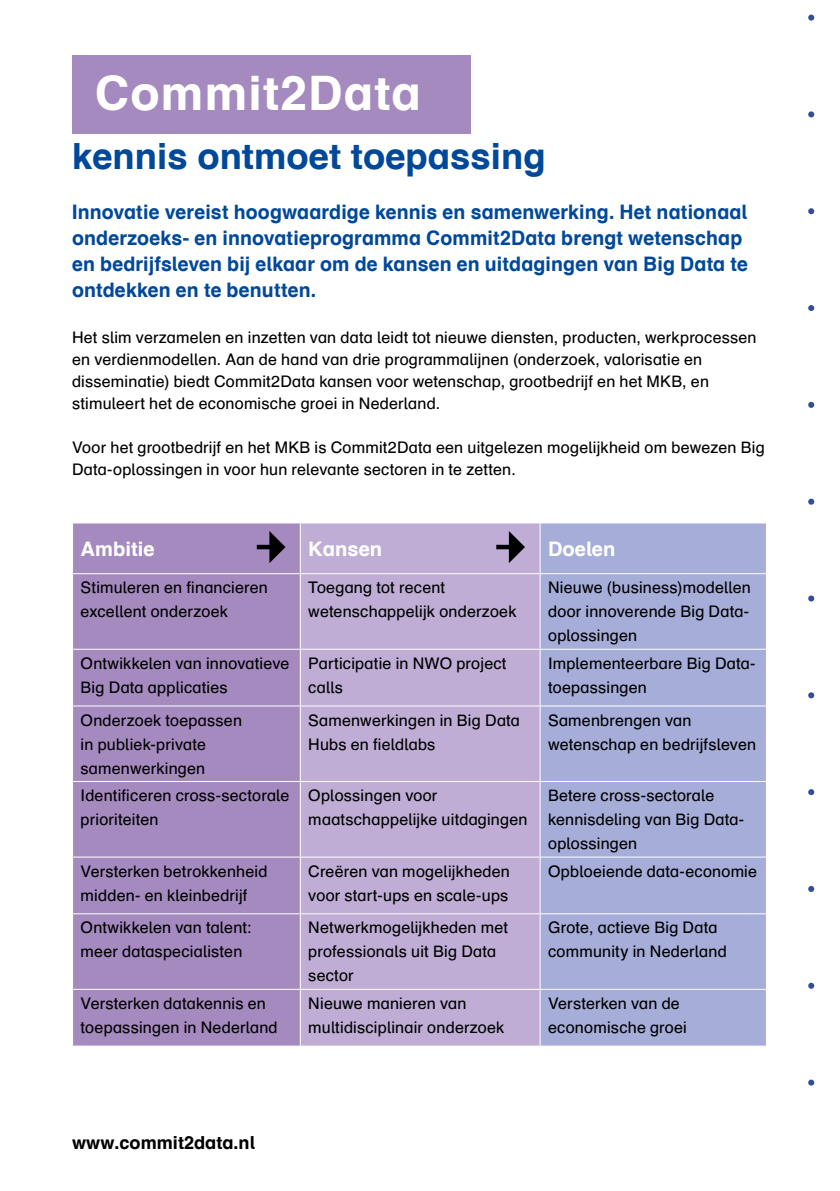
<style>
.page{position:relative;width:840px;height:1191px;background:#fff}
.page>*{position:absolute;margin:0;border:0;box-sizing:border-box;transform-origin:0 0}
.t1{font:700 47.6px "Schulbuch Nord";letter-spacing:.025em;color:#fff}
.t2{font:700 36.2px "Schulbuch Nord";color:#00489a}
.t3{font:700 20px/26px "Schulbuch Nord";letter-spacing:.005em;color:#00489a}
.t4{font:700 20px "Schulbuch Nord";color:#fff}
.t5{font:700 18px "Schulbuch Nord";color:#000}
.t6{font:16px/24px "Schulbuch Nord";letter-spacing:.01em;color:#000}
</style>
<div class="page">
<div style="left:72px;top:55px;width:398px;height:79px;background:#a58ac0"></div>
<svg style="left:808px;top:15px;width:5px;height:6px"></svg>
<svg style="left:808px;top:111px;width:5px;height:6px"></svg>
<svg style="left:808px;top:208px;width:5px;height:6px"></svg>
<svg style="left:808px;top:305px;width:5px;height:6px"></svg>
<svg style="left:808px;top:402px;width:5px;height:6px"></svg>
<svg style="left:807px;top:498px;width:6px;height:7px"></svg>
<svg style="left:808px;top:595px;width:5px;height:6px"></svg>
<svg style="left:808px;top:692px;width:5px;height:6px"></svg>
<svg style="left:808px;top:789px;width:5px;height:6px"></svg>
<svg style="left:808px;top:886px;width:5px;height:6px"></svg>
<svg style="left:808px;top:982px;width:5px;height:6px"></svg>
<svg style="left:808px;top:1079px;width:5px;height:6px"></svg>
<div style="left:73px;top:523px;width:226px;height:522px;background:#a58ac0"></div>
<div style="left:300px;top:523px;width:239px;height:522px;background:#bfadd5"></div>
<div style="left:540px;top:523px;width:225px;height:522px;background:#a5add8"></div>
<hr style="left:72px;top:573px;width:228px;height:1px;background:#fff">
<hr style="left:300px;top:573px;width:240px;height:1px;background:#fff">
<hr style="left:540px;top:573px;width:226px;height:1px;background:#fff">
<hr style="left:72px;top:649px;width:228px;height:1px;background:#fff">
<hr style="left:300px;top:649px;width:240px;height:1px;background:#fff">
<hr style="left:540px;top:649px;width:226px;height:1px;background:#fff">
<hr style="left:72px;top:705px;width:228px;height:1px;background:#fff">
<hr style="left:300px;top:705px;width:240px;height:1px;background:#fff">
<hr style="left:540px;top:705px;width:226px;height:1px;background:#fff">
<hr style="left:72px;top:781px;width:228px;height:1px;background:#fff">
<hr style="left:300px;top:781px;width:240px;height:1px;background:#fff">
<hr style="left:540px;top:781px;width:226px;height:1px;background:#fff">
<hr style="left:72px;top:856px;width:228px;height:1px;background:#fff">
<hr style="left:300px;top:856px;width:240px;height:1px;background:#fff">
<hr style="left:540px;top:856px;width:226px;height:1px;background:#fff">
<hr style="left:72px;top:913px;width:228px;height:1px;background:#fff">
<hr style="left:300px;top:913px;width:240px;height:1px;background:#fff">
<hr style="left:540px;top:913px;width:226px;height:1px;background:#fff">
<hr style="left:72px;top:988px;width:228px;height:1px;background:#fff">
<hr style="left:300px;top:988px;width:240px;height:1px;background:#fff">
<hr style="left:540px;top:988px;width:226px;height:1px;background:#fff">
<hr style="left:257px;top:545px;width:13px;height:4px;background:#000">
<svg style="left:269px;top:531px;width:16px;height:32px"></svg>
<hr style="left:496px;top:545px;width:13px;height:4px;background:#000">
<svg style="left:508px;top:531px;width:16px;height:32px"></svg>
<h1 class="t1" style="left:95px;top:63px;width:327px">Commit2Data</h1>
<h2 class="t2" style="left:72px;top:133px;width:475px">kennis ontmoet toepassing</h2>
<p class="t3" style="left:72px;top:198px;width:676px">Innovatie vereist hoogwaardige kennis en samenwerking. Het nationaal onderzoeks- en innovatieprogramma Commit2Data brengt wetenschap en bedrijfsleven bij elkaar om de kansen en uitdagingen van Big Data te ontdekken en te benutten.</p>
<p class="t6" style="left:72px;top:325px;width:685px;line-height:22px">Het slim verzamelen en inzetten van data leidt tot nieuwe diensten, producten, werkprocessen en verdienmodellen. Aan de hand van drie programmalijnen (onderzoek, valorisatie en disseminatie) biedt Commit2Data kansen voor wetenschap, grootbedrijf en het MKB, en stimuleert het de economische groei in Nederland.</p>
<p class="t6" style="left:72px;top:435px;width:693px;line-height:22px">Voor het grootbedrijf en het MKB is Commit2Data een uitgelezen mogelijkheid om bewezen Big<br>Data-oplossingen in voor hun relevante sectoren in te zetten.</p>
<p class="t4" style="left:80px;top:535px;width:75px">Ambitie</p>
<p class="t4" style="left:308px;top:535px;width:75px">Kansen</p>
<p class="t4" style="left:548px;top:535px;width:69px">Doelen</p>
<p class="t6" style="left:80px;top:575px;width:189px">Stimuleren en financieren excellent onderzoek</p>
<p class="t6" style="left:308px;top:575px;width:209px">Toegang tot recent wetenschappelijk onderzoek</p>
<p class="t6" style="left:547px;top:575px;width:204px;text-align:justify">Nieuwe (business)modellen door innoverende Big Data&shy;oplossingen</p>
<p class="t6" style="left:80px;top:651px;width:210px">Ontwikkelen van innovatieve<br>Big Data applicaties</p>
<p class="t6" style="left:308px;top:651px;width:200px">Participatie in NWO project calls</p>
<p class="t6" style="left:547px;top:651px;width:209px">Implementeerbare Big Data&shy;toepassingen</p>
<p class="t6" style="left:80px;top:707px;width:163px">Onderzoek toepassen in publiek-private samenwerkingen</p>
<p class="t6" style="left:308px;top:707px;width:213px">Samenwerkingen in Big Data<br>Hubs en fieldlabs</p>
<p class="t6" style="left:547px;top:707px;width:209px">Samenbrengen van wetenschap en bedrijfsleven</p>
<p class="t6" style="left:80px;top:783px;width:210px">Identificeren cross-sectorale prioriteiten</p>
<p class="t6" style="left:308px;top:783px;width:221px">Oplossingen voor maatschappelijke uitdagingen</p>
<p class="t6" style="left:547px;top:783px;width:197px">Betere cross-sectorale kennisdeling van Big Data&shy;oplossingen</p>
<p class="t6" style="left:80px;top:858px;width:188px">Versterken betrokkenheid midden- en kleinbedrijf</p>
<p class="t6" style="left:308px;top:858px;width:203px">Creëren van mogelijkheden voor start-ups en scale-ups</p>
<p class="t6" style="left:547px;top:858px;width:210px">Opbloeiende data-economie</p>
<p class="t6" style="left:80px;top:915px;width:172px">Ontwikkelen van talent: meer dataspecialisten</p>
<p class="t6" style="left:308px;top:915px;width:201px">Netwerkmogelijkheden met professionals uit Big Data sector</p>
<p class="t6" style="left:547px;top:915px;width:180px">Grote, actieve Big Data community in Nederland</p>
<p class="t6" style="left:80px;top:990px;width:198px">Versterken datakennis en toepassingen in Nederland</p>
<p class="t6" style="left:308px;top:990px;width:197px">Nieuwe manieren van multidisciplinair onderzoek</p>
<p class="t6" style="left:547px;top:990px;width:140px">Versterken van de economische groei</p>
<p class="t5" style="left:72px;top:1130px;width:184px">www.commit2data.nl</p>
</div>
